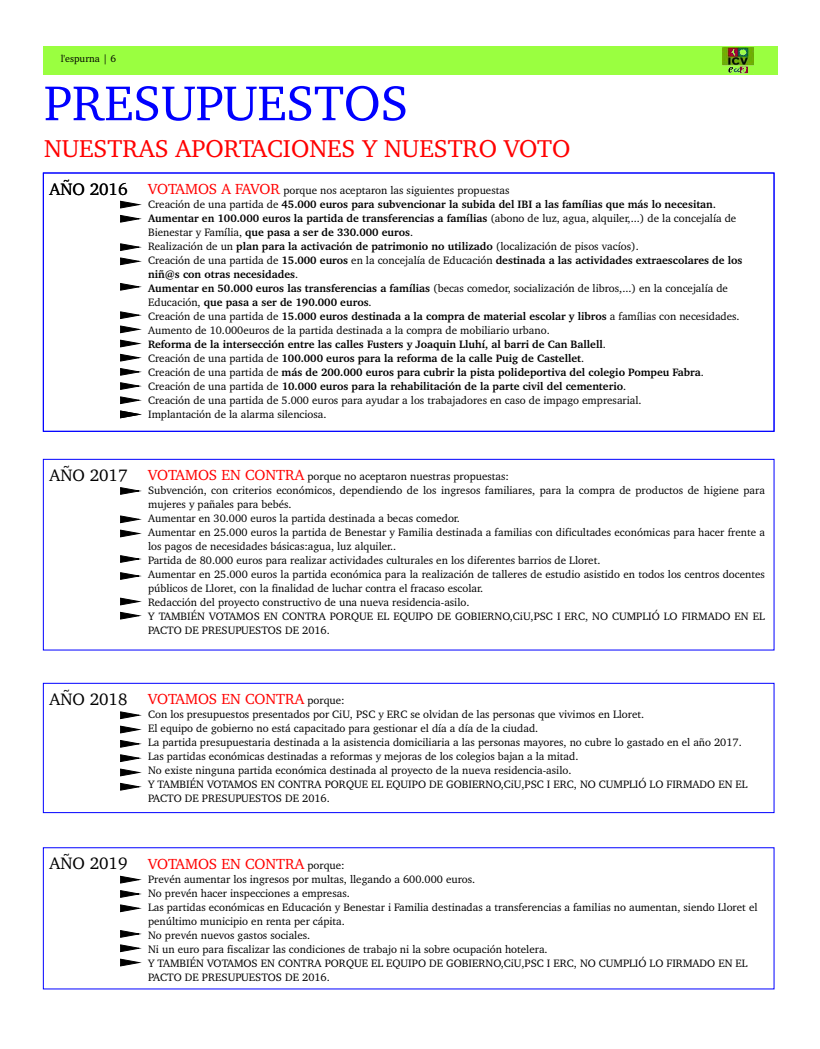
<style>
.page{position:relative;width:820px;height:1049px;background:#fff}
.page>*{position:absolute;margin:0;border:0;box-sizing:border-box;transform-origin:0 0}
.t1{font:50px "Charter BT";color:#00f}
.t2{font:25px "Charter BT";color:#f00}
.t3{font:17px "Charter BT";color:#000}
.t4{font:15px "Charter BT";color:#f00}
.t5{font:11px/14px "Charter BT";color:#000}
.t6{font:700 11px/14px "Charter BT";color:#000}
.t7{font:10px "Charter BT";color:#000}
.s1{font-weight:400;font-size:15px;color:#f00}
.s2{font-weight:400}
.s3{font-weight:400;font-size:12px}
.s4{font-size:17px}
.s5{font-size:15px;color:#f00}
.s6{font-size:17px;color:#000}
.s7{font-size:11px;color:#000}
</style>
<div class="page">
<div style="left:43px;top:46px;width:734px;height:29px;background:#9aff40"></div>
<div style="left:43px;top:172px;width:731px;height:260px;border:1px solid #00f"></div>
<img style="left:722px;top:47px;width:31px;height:26px">
<div style="left:43px;top:459px;width:731px;height:191px;border:1px solid #00f"></div>
<svg style="left:120px;top:200px;width:22px;height:23px"></svg>
<svg style="left:120px;top:243px;width:22px;height:23px"></svg>
<svg style="left:120px;top:283px;width:22px;height:8px"></svg>
<svg style="left:120px;top:311px;width:22px;height:65px"></svg>
<svg style="left:120px;top:487px;width:22px;height:8px"></svg>
<svg style="left:120px;top:382px;width:22px;height:37px"></svg>
<svg style="left:120px;top:515px;width:22px;height:23px"></svg>
<svg style="left:120px;top:555px;width:22px;height:8px"></svg>
<svg style="left:120px;top:572px;width:22px;height:8px"></svg>
<svg style="left:120px;top:597px;width:22px;height:23px"></svg>
<div style="left:43px;top:683px;width:731px;height:130px;border:1px solid #00f"></div>
<svg style="left:120px;top:711px;width:22px;height:37px"></svg>
<svg style="left:120px;top:754px;width:22px;height:37px"></svg>
<svg style="left:120px;top:875px;width:22px;height:23px"></svg>
<svg style="left:120px;top:904px;width:22px;height:9px"></svg>
<svg style="left:120px;top:930px;width:22px;height:8px"></svg>
<svg style="left:120px;top:944px;width:22px;height:23px"></svg>
<p class="t7" style="left:61px;top:54px;width:57px">l'espurna | 6</p>
<h1 class="t1" style="left:44px;top:82px;width:365px">PRESUPUESTOS</h1>
<h2 class="t2" style="left:44px;top:138px;width:528px">NUESTRAS APORTACIONES Y NUESTRO VOTO</h2>
<p class="t6" style="left:148px;top:184px;width:595px"><span class="s1">VOTAMOS A FAVOR</span> <span class="s2">porque nos aceptaron las siguientes propuestas<br>Creación de una partida de</span> 45.000 euros para subvencionar la subida del IBI a las famílias que más lo necesitan<span class="s3">.<br></span>Aumentar en 100.000 euros la partida de transferencias a famílias <span class="s2">(abono de luz, agua, alquiler,...) de la concejalía de Bienestar y Família,</span> que pasa a ser de 330.000 euros<span class="s2">.<br>Realización de un</span> plan para la activación de patrimonio no utilizado <span class="s2">(localización de pisos vacíos).<br>Creación de una partida de</span> 15.000 euros <span class="s2">en la concejalía de Educación</span> destinada a las actividades extraescolares de los niñ@s con otras necesidades<span class="s2">.<br></span>Aumentar en 50.000 euros las transferencias a famílias <span class="s2">(becas comedor, socialización de libros,...) en la concejalía de Educación,</span> que pasa a ser de 190.000 euros<span class="s2">.<br>Creación de una partida de</span> 15.000 euros destinada a la compra de material escolar y libros <span class="s2">a famílias con necesidades.<br>Aumento de 10.000euros de la partida destinada a la compra de mobiliario urbano.<br></span>Reforma de la intersección entre las calles Fusters y Joaquin Lluhí, al barri de Can Ballell<span class="s2">.<br>Creación de una partida de</span> 100.000 euros para la reforma de la calle Puig de Castellet<span class="s2">.<br>Creación de una partida de</span> más de 200.000 euros para cubrir la pista polideportiva del colegio Pompeu Fabra<span class="s2">.<br>Creación de una partida de</span> 10.000 euros para la rehabilitación de la parte civil del cementerio<span class="s2">.<br>Creación de una partida de 5.000 euros para ayudar a los trabajadores en caso de impago empresarial.<br>Implantación de la alarma silenciosa.</span></p>
<h3 class="t3" style="left:49px;top:182px;width:79px">AÑO 2016</h3>
<p class="t5" style="left:148px;top:470px;width:618px;text-indent:-99px"><span class="s4">AÑO 2017</span> <span class="s5">VOTAMOS EN CONTRA</span> porque no aceptaron nuestras propuestas:<br>Subvención, con criterios económicos, dependiendo de los ingresos familiares, para la compra de productos de higiene para mujeres y pañales para bebés.<br>Aumentar en 30.000 euros la partida destinada a becas comedor.<br>Aumentar en 25.000 euros la partida de Benestar y Familia destinada a familias con dificultades económicas para hacer frente a los pagos de necesidades básicas:agua, luz alquiler..<br>Partida de 80.000 euros para realizar actividades culturales en los diferentes barrios de Lloret.<br>Aumentar en 25.000 euros la partida económica para la realización de talleres de estudio asistido en todos los centros docentes públicos de Lloret, con la finalidad de luchar contra el fracaso escolar.<br>Redacción del proyecto constructivo de una nueva residencia-asilo.<br>Y TAMBIÉN VOTAMOS EN CONTRA PORQUE EL EQUIPO DE GOBIERNO,CiU,PSC I ERC, NO CUMPLIÓ LO FIRMADO EN EL PACTO DE PRESUPUESTOS DE 2016.</p>
<h3 class="t4" style="left:49px;top:693px;width:296px"><span class="s6">AÑO 2018</span> VOTAMOS EN CONTRA <span class="s7">porque:</span></h3>
<p class="t5" style="left:148px;top:708px;width:600px">Con los presupuestos presentados por CiU, PSC y ERC se olvidan de las personas que vivimos en Lloret.<br>El equipo de gobierno no está capacitado para gestionar el día a día de la ciudad.<br>La partida presupuestaria destinada a la asistencia domiciliaria a las personas mayores, no cubre lo gastado en el año 2017.<br>Las partidas económicas destinadas a reformas y mejoras de los colegios bajan a la mitad.<br>No existe ninguna partida económica destinada al proyecto de la nueva residencia-asilo.<br>Y TAMBIÉN VOTAMOS EN CONTRA PORQUE EL EQUIPO DE GOBIERNO,CiU,PSC I ERC, NO CUMPLIÓ LO FIRMADO EN EL PACTO DE PRESUPUESTOS DE 2016.</p>
<h3 class="t4" style="left:49px;top:857px;width:296px"><span class="s6">AÑO 2019</span> VOTAMOS EN CONTRA <span class="s7">porque:</span></h3>
<p class="t5" style="left:148px;top:873px;width:610px">Prevén aumentar los ingresos por multas, llegando a 600.000 euros.<br>No prevén hacer inspecciones a empresas.<br>Las partidas económicas en Educación y Benestar i Familia destinadas a transferencias a familias no aumentan, siendo Lloret el penúltimo municipio en renta per cápita.<br>No prevén nuevos gastos sociales.<br>Ni un euro para fiscalizar las condiciones de trabajo ni la sobre ocupación hotelera.<br>Y TAMBIÉN VOTAMOS EN CONTRA PORQUE EL EQUIPO DE GOBIERNO,CiU,PSC I ERC, NO CUMPLIÓ LO FIRMADO EN EL PACTO DE PRESUPUESTOS DE 2016.</p>
</div>
